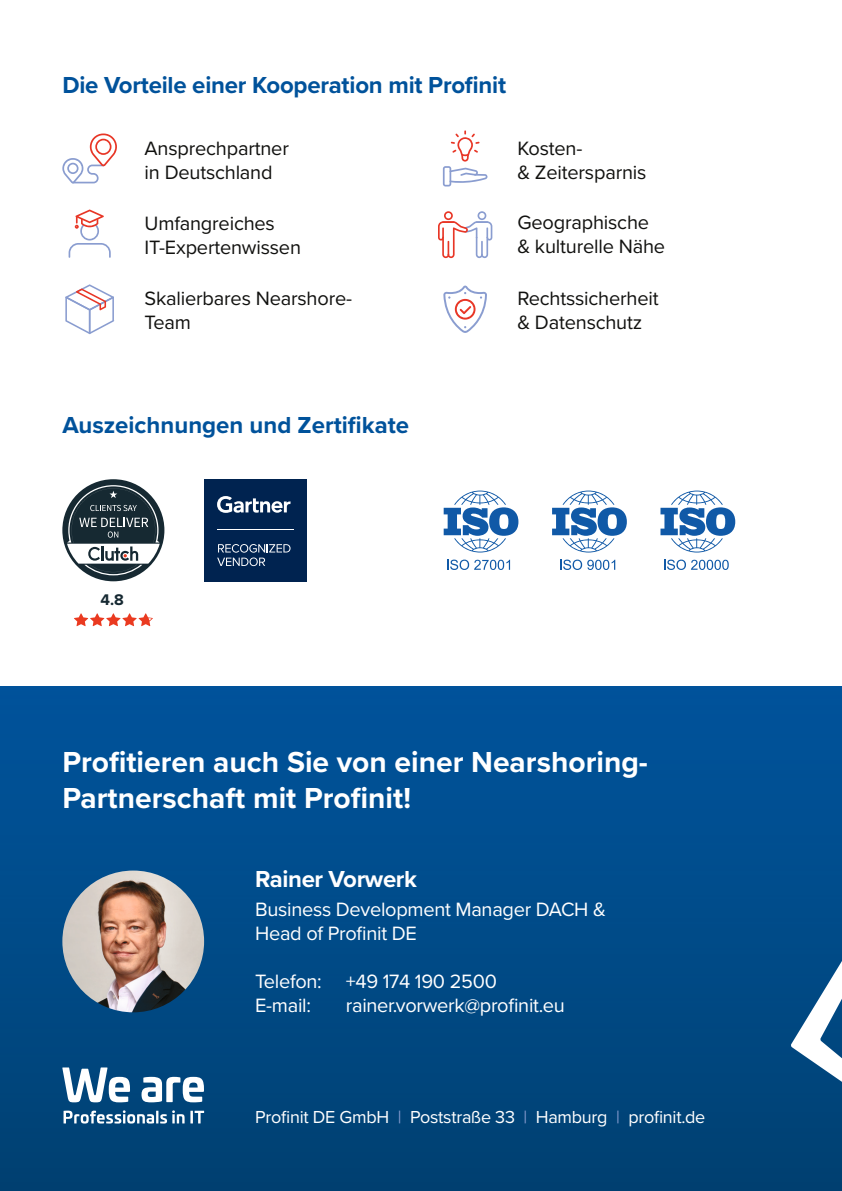
<style>
.page{position:relative;width:842px;height:1191px;background:#fff}
.page>*{position:absolute;margin:0;border:0;box-sizing:border-box;transform-origin:0 0}
.t1{font:700 30px/36px "Proxima Nova";color:#fff}
.t2{font:700 24px "Proxima Nova";letter-spacing:-.01em;color:#00529b}
.t3{font:700 24px "Proxima Nova";letter-spacing:-.015em;color:#fff}
.t4{font:20px/24px "Proxima Nova";letter-spacing:-.01em;color:#11110f}
.t5{font:20px/24px "Proxima Nova";letter-spacing:-.015em;color:#fff}
.t6{font:18px "Proxima Nova";letter-spacing:-.015em;color:#fff}
.t7{font:700 16px "Proxima Nova";color:#162932}
.s1{color:#8a9dd0}
</style>
<div class="page">
<div style="left:0;top:686px;width:842px;height:505px;background:linear-gradient(to bottom,#00549d,#004172)"></div>
<img style="left:62px;top:870px;width:142px;height:142px;border-radius:71px">
<svg style="left:443px;top:130px;width:45px;height:56px"></svg>
<svg style="left:62px;top:133px;width:55px;height:50px"></svg>
<svg style="left:438px;top:211px;width:54px;height:47px"></svg>
<svg style="left:443px;top:285px;width:44px;height:48px"></svg>
<svg style="left:65px;top:284px;width:49px;height:50px"></svg>
<div style="left:62px;top:479px;width:102px;height:102px;background:#162932;border-radius:50%"></div>
<svg style="left:67px;top:485px;width:93px;height:90px"></svg>
<div style="left:204px;top:479px;width:102px;height:102px;background:#002350"></div>
<svg style="left:217px;top:496px;width:74px;height:17px"></svg>
<svg style="left:217px;top:544px;width:74px;height:22px"></svg>
<hr style="left:217px;top:529px;width:76px;height:1px;background:#fff">
<svg style="left:660px;top:490px;width:75px;height:62px"></svg>
<svg style="left:552px;top:490px;width:75px;height:62px"></svg>
<svg style="left:560px;top:559px;width:55px;height:11px"></svg>
<svg style="left:444px;top:490px;width:74px;height:62px"></svg>
<svg style="left:447px;top:559px;width:63px;height:11px"></svg>
<svg style="left:664px;top:559px;width:65px;height:11px"></svg>
<svg style="left:69px;top:209px;width:42px;height:49px"></svg>
<svg style="left:74px;top:613px;width:79px;height:13px"></svg>
<svg style="left:64px;top:1110px;width:140px;height:13px"></svg>
<svg style="left:62px;top:1067px;width:142px;height:35px"></svg>
<svg style="left:791px;top:946px;width:51px;height:143px"></svg>
<p class="t2" style="left:62px;top:67px;width:445px">Die Vorteile einer Kooperation mit Profinit</p>
<p class="t4" style="left:145px;top:135px;width:146px">Ansprechpartner in Deutschland</p>
<p class="t4" style="left:517px;top:135px;width:131px">Kosten-<br>&amp; Zeitersparnis</p>
<p class="t4" style="left:517px;top:209px;width:149px">Geographische &amp; kulturelle Nähe</p>
<p class="t4" style="left:517px;top:285px;width:143px">Rechtssicherheit &amp; Datenschutz</p>
<p class="t4" style="left:145px;top:210px;width:158px">Umfangreiches<br>IT-Expertenwissen</p>
<p class="t4" style="left:145px;top:285px;width:209px">Skalierbares Nearshore-<br>Team</p>
<p class="t2" style="left:62px;top:407px;width:348px">Auszeichnungen und Zertifikate</p>
<p class="t7" style="left:101px;top:588px;width:25px">4.8</p>
<p class="t1" style="left:62px;top:743px;width:587px">Profitieren auch Sie von einer Nearshoring-<br>Partnerschaft mit Profinit!</p>
<p class="t3" style="left:255px;top:860px;width:163px">Rainer Vorwerk</p>
<p class="t5" style="left:255px;top:896px;width:352px">Business Development Manager DACH &amp;<br>Head of Profinit DE</p>
<p class="t5" style="left:255px;top:968px;width:243px">Telefon: +49 174 190 2500</p>
<p class="t5" style="left:255px;top:992px;width:57px">E-mail:</p>
<p class="t5" style="left:346px;top:992px;width:221px">rainer.vorwerk@profinit.eu</p>
<p class="t6" style="left:255px;top:1103px;width:452px">Profinit DE GmbH <span class="s1">|</span> Poststraße 33 <span class="s1">|</span> Hamburg <span class="s1">|</span> profinit.de</p>
</div>
